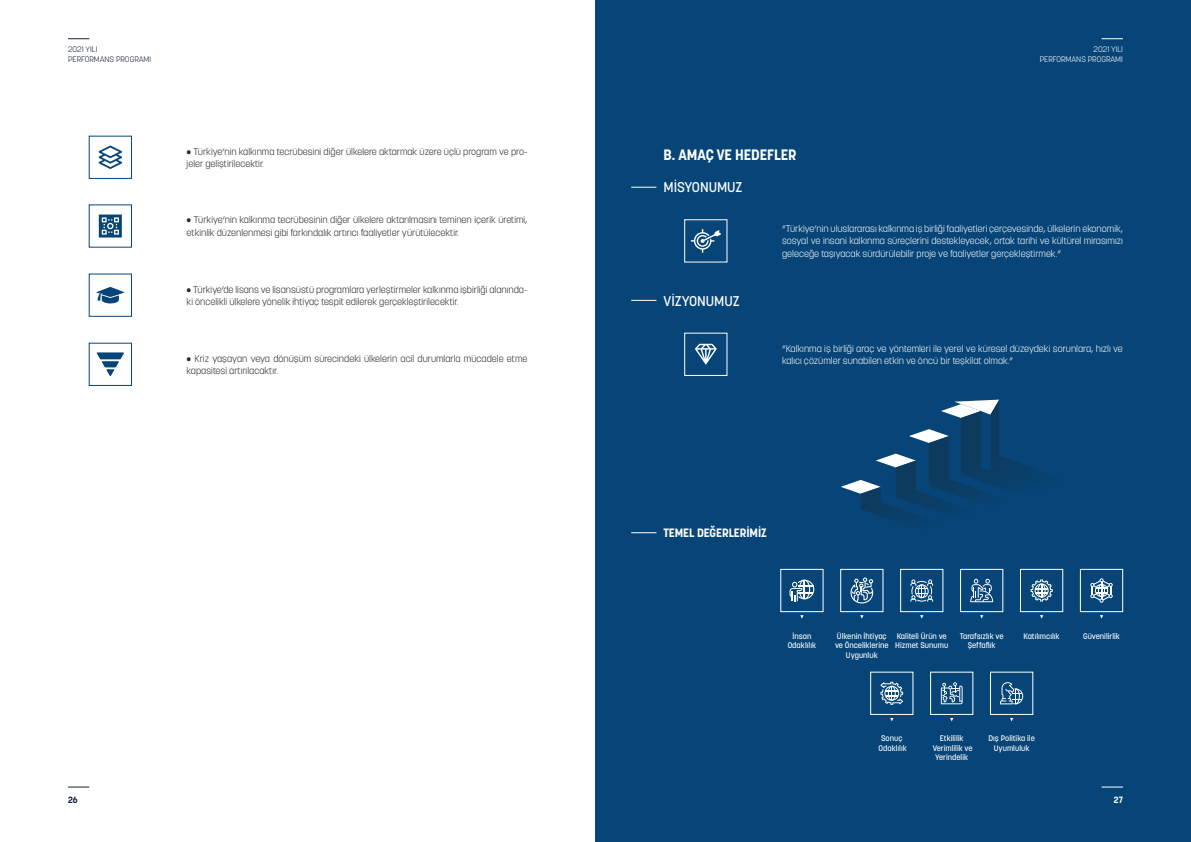
<style>
.page{position:relative;width:1191px;height:842px;background:#fff}
.page>*{position:absolute;margin:0;border:0;box-sizing:border-box;transform-origin:0 0}
.t1{font:700 15px "Korolev";letter-spacing:-.005em;color:#fff}
.t2{font:500 14px "Korolev";letter-spacing:-.005em;color:#fff}
.t3{font:700 12px "Korolev";letter-spacing:-.005em;color:#fff}
.t4{font:300 9.5px/12.4px "Korolev";color:#282827}
.t5{font:300 9.5px/12.4px "Korolev";color:#fff;text-align:justify}
.t6{font:700 9px "Korolev";color:#16223b}
.t7{font:700 9px "Korolev";color:#fff}
.t8{font:500 8px/9.6px "Korolev";color:#fff;text-align:center}
.t9{font:300 8px/9.6px "Korolev";color:#16223b}
.t10{font:300 8px/9.6px "Korolev";color:#fff;text-align:right}
</style>
<div class="page">
<svg style="left:68px;top:787px;width:21px;height:1px"></svg>
<svg style="left:68px;top:38px;width:21px;height:1px"></svg>
<div style="left:595px;top:0;width:596px;height:842px;background:#074578"></div>
<div style="left:89px;top:136px;width:43px;height:43px;border:1px solid #074578"></div>
<div style="left:89px;top:274px;width:43px;height:43px;border:1px solid #074578"></div>
<div style="left:89px;top:343px;width:43px;height:43px;border:1px solid #074578"></div>
<svg style="left:97px;top:352px;width:27px;height:24px"></svg>
<svg style="left:96px;top:287px;width:29px;height:16px"></svg>
<svg style="left:99px;top:146px;width:23px;height:23px"></svg>
<svg style="left:99px;top:215px;width:23px;height:23px"></svg>
<svg style="left:1101px;top:787px;width:22px;height:1px"></svg>
<svg style="left:1101px;top:38px;width:22px;height:1px"></svg>
<svg style="left:631px;top:187px;width:25px;height:1px"></svg>
<svg style="left:841px;top:400px;width:203px;height:124px"></svg>
<div style="left:780px;top:569px;width:43px;height:43px;border:1px solid #fff"></div>
<div style="left:840px;top:569px;width:43px;height:43px;border:1px solid #fff"></div>
<div style="left:900px;top:569px;width:43px;height:43px;border:1px solid #fff"></div>
<div style="left:960px;top:569px;width:43px;height:43px;border:1px solid #fff"></div>
<div style="left:1020px;top:569px;width:43px;height:43px;border:1px solid #fff"></div>
<div style="left:1080px;top:569px;width:43px;height:43px;border:1px solid #fff"></div>
<svg style="left:631px;top:532px;width:25px;height:1px"></svg>
<svg style="left:631px;top:300px;width:25px;height:1px"></svg>
<div style="left:684px;top:333px;width:43px;height:43px;border:1px solid #fff"></div>
<svg style="left:690px;top:229px;width:31px;height:24px"></svg>
<svg style="left:695px;top:344px;width:22px;height:21px"></svg>
<div style="left:870px;top:672px;width:43px;height:43px;border:1px solid #fff"></div>
<div style="left:930px;top:672px;width:43px;height:43px;border:1px solid #fff"></div>
<div style="left:990px;top:672px;width:43px;height:43px;border:1px solid #fff"></div>
<svg style="left:789px;top:580px;width:25px;height:21px"></svg>
<svg style="left:850px;top:577px;width:23px;height:26px"></svg>
<svg style="left:910px;top:579px;width:23px;height:23px"></svg>
<svg style="left:970px;top:579px;width:23px;height:23px"></svg>
<svg style="left:1030px;top:579px;width:22px;height:22px"></svg>
<svg style="left:1090px;top:578px;width:22px;height:25px"></svg>
<svg style="left:880px;top:682px;width:23px;height:23px"></svg>
<svg style="left:941px;top:682px;width:21px;height:22px"></svg>
<svg style="left:1000px;top:682px;width:23px;height:22px"></svg>
<p class="t9" style="left:68px;top:45px;width:85px">2021 YILI<br>PERFORMANS PROGRAMI</p>
<p class="t4" style="left:187px;top:145px;width:342px">• Türkiye’nin kalkınma tecrübesini diğer ülkelere aktarmak üzere üçlü program ve pro&shy;jeler geliştirilecektir.</p>
<h1 class="t1" style="left:663px;top:146px;width:134px">B. AMAÇ VE HEDEFLER</h1>
<h2 class="t2" style="left:663px;top:178px;width:81px">MİSYONUMUZ</h2>
<p class="t10" style="left:1039px;top:45px;width:85px">2021 YILI<br>PERFORMANS PROGRAMI</p>
<p class="t4" style="left:187px;top:214px;width:342px">• Türkiye’nin kalkınma tecrübesinin diğer ülkelere aktarılmasını teminen içerik üretimi, etkinlik düzenlenmesi gibi farkındalık artırıcı faaliyetler yürütülecektir.</p>
<p class="t4" style="left:187px;top:283px;width:342px">• Türkiye’de lisans ve lisansüstü programlara yerleştirmeler kalkınma işbirliği alanında&shy;ki öncelikli ülkelere yönelik ihtiyaç tespit edilerek gerçekleştirilecektir.</p>
<p class="t4" style="left:187px;top:352px;width:342px">• Kriz yaşayan veya dönüşüm sürecindeki ülkelerin acil durumlarla mücadele etme kapasitesi artırılacaktır.</p>
<h2 class="t2" style="left:663px;top:292px;width:78px">VİZYONUMUZ</h2>
<p class="t5" style="left:782px;top:222px;width:342px">“Türkiye’nin uluslararası kalkınma iş birliği faaliyetleri çerçevesinde, ülkelerin ekonomik, sosyal ve insani kalkınma süreçlerini destekleyecek, ortak tarihi ve kültürel mirasımızı geleceğe taşıyacak sürdürülebilir proje ve faaliyetler gerçekleştirmek.”</p>
<p class="t5" style="left:782px;top:342px;width:342px">“Kalkınma iş birliği araç ve yöntemleri ile yerel ve küresel düzeydeki sorunlara, hızlı ve kalıcı çözümler sunabilen etkin ve öncü bir teşkilat olmak.”</p>
<p class="t6" style="left:68px;top:795px;width:11px">26</p>
<p class="t3" style="left:663px;top:525px;width:105px">TEMEL DEĞERLERİMİZ</p>
<p class="t8" style="left:787px;top:631px;width:30px">İnsan<br>Odaklılık</p>
<p class="t8" style="left:835px;top:631px;width:55px">Ülkenin İhtiyaç ve Önceliklerine<br>Uygunluk</p>
<p class="t8" style="left:895px;top:631px;width:54px;text-align:left">Kaliteli Ürün ve<br>Hizmet Sunumu</p>
<p class="t8" style="left:960px;top:631px;width:45px">Tarafsızlık ve<br>Şeffaflık</p>
<p class="t8" style="left:1023px;top:631px;width:38px">Katılımcılık</p>
<p class="t8" style="left:1083px;top:631px;width:38px">Güvenilirlik</p>
<p class="t8" style="left:878px;top:734px;width:30px">Sonuç<br>Odaklılık</p>
<p class="t8" style="left:932px;top:734px;width:41px">Etkililik<br>Verimlilik ve<br>Yerindelik</p>
<p class="t8" style="left:988px;top:734px;width:48px">Dış Politika ile<br>Uyumluluk</p>
<p class="t7" style="left:1114px;top:795px;width:10px">27</p>
</div>
